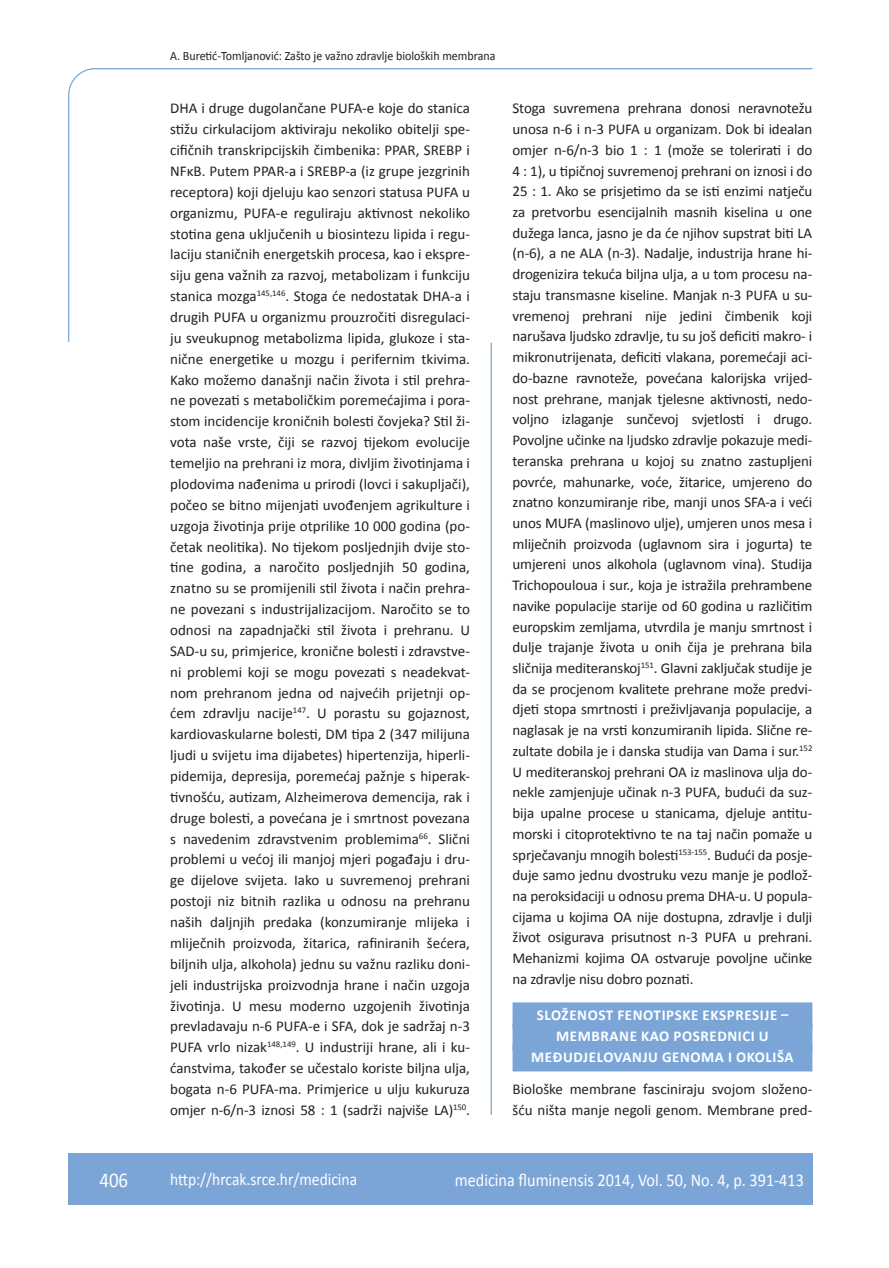
<style>
.page{position:relative;width:889px;height:1268px;background:#fff}
.page>*{position:absolute;margin:0;border:0;box-sizing:border-box;transform-origin:0 0}
.t1{font:21px "Calibri";color:#fff;scale:.9 1}
.t2{font:18px "Calibri";color:#fff;scale:.9 1}
.t3{font:17.25px "Calibri";color:#fff;scale:.9 1}
.t4{font:15px/20.9px "Calibri";letter-spacing:-.01em;color:#231f20;text-align:justify}
.t5{font:700 15px/21px "Calibri";letter-spacing:.04em;color:#fff;text-align:center}
.t6{font:12.75px "Calibri";color:#231f20;scale:.94 1}
</style>
<div class="page">
<svg style="left:68px;top:68px;width:745px;height:274px"></svg>
<hr style="left:490px;top:342px;width:2px;height:772px;background:#7ca5d7">
<div style="left:68px;top:1152px;width:744px;height:51px;background:#7ca5d7"></div>
<div style="left:512px;top:1002px;width:300px;height:27px;background:#7ca5d7"></div>
<div style="left:512px;top:1023px;width:300px;height:27px;background:#7ca5d7"></div>
<div style="left:512px;top:1044px;width:300px;height:27px;background:#7ca5d7"></div>
<p class="t6" style="left:170px;top:47px;width:348px">A. Buretić-Tomljanović: Zašto je važno zdravlje bioloških membrana</p>
<p class="t4" style="left:170px;top:97px;width:301px">DHA i druge dugolančane PUFA-e koje do stanica stižu cirkulacijom aktiviraju nekoliko obitelji spe&shy;cifičnih transkripcijskih čimbenika: PPAR, SREBP i NFκB. Putem PPAR-a i SREBP-a (iz grupe jezgrinih receptora) koji djeluju kao senzori statusa PUFA u organizmu, PUFA-e reguliraju aktivnost nekoliko stotina gena uključenih u biosintezu lipida i regu&shy;laciju staničnih energetskih procesa, kao i ekspre&shy;siju gena važnih za razvoj, metabolizam i funkciju stanica mozga<sup>145,146</sup>. Stoga će nedostatak DHA-a i drugih PUFA u organizmu prouzročiti disregulaci&shy;ju sveukupnog metabolizma lipida, glukoze i sta&shy;nične energetike u mozgu i perifernim tkivima.<br>Kako možemo današnji način života i stil prehra&shy;ne povezati s metaboličkim poremećajima i pora&shy;stom incidencije kroničnih bolesti čovjeka? Stil ži&shy;vota naše vrste, čiji se razvoj tijekom evolucije temeljio na prehrani iz mora, divljim životinjama i plodovima nađenima u prirodi (lovci i sakupljači), počeo se bitno mijenjati uvođenjem agrikulture i uzgoja životinja prije otprilike 10 000 godina (po&shy;četak neolitika). No tijekom posljednjih dvije sto&shy;tine godina, a naročito posljednjih 50 godina, znatno su se promijenili stil života i način prehra&shy;ne povezani s industrijalizacijom. Naročito se to odnosi na zapadnjački stil života i prehranu. U SAD-u su, primjerice, kronične bolesti i zdravstve&shy;ni problemi koji se mogu povezati s neadekvat&shy;nom prehranom jedna od najvećih prijetnji op&shy;ćem zdravlju nacije<sup>147</sup>. U porastu su gojaznost, kardiovaskularne bolesti, DM tipa 2 (347 milijuna ljudi u svijetu ima dijabetes) hipertenzija, hiperli&shy;pidemija, depresija, poremećaj pažnje s hiperak&shy;tivnošću, autizam, Alzheimerova demencija, rak i druge bolesti, a povećana je i smrtnost povezana s navedenim zdravstvenim problemima<sup>66</sup>. Slični problemi u većoj ili manjoj mjeri pogađaju i dru&shy;ge dijelove svijeta. Iako u suvremenoj prehrani postoji niz bitnih razlika u odnosu na prehranu naših daljnjih predaka (konzumiranje mlijeka i mliječnih proizvoda, žitarica, rafiniranih šećera, biljnih ulja, alkohola) jednu su važnu razliku doni&shy;jeli industrijska proizvodnja hrane i način uzgoja životinja. U mesu moderno uzgojenih životinja prevladavaju n-6 PUFA-e i SFA, dok je sadržaj n-3<br>PUFA vrlo nizak<sup>148,149</sup>. U industriji hrane, ali i ku&shy;ćanstvima, također se učestalo koriste biljna ulja, bogata n-6 PUFA-ma. Primjerice u ulju kukuruza omjer n-6/n-3 iznosi 58 : 1 (sadrži najviše LA)<sup>150</sup>.</p>
<p class="t4" style="left:512px;top:97px;width:301px">Stoga suvremena prehrana donosi neravnotežu unosa n-6 i n-3 PUFA u organizam. Dok bi idealan omjer n-6/n-3 bio 1 : 1 (može se tolerirati i do 4 : 1), u tipičnoj suvremenoj prehrani on iznosi i do 25 : 1. Ako se prisjetimo da se isti enzimi natječu za pretvorbu esencijalnih masnih kiselina u one dužega lanca, jasno je da će njihov supstrat biti LA (n-6), a ne ALA (n-3). Nadalje, industrija hrane hi&shy;drogenizira tekuća biljna ulja, a u tom procesu na&shy;staju transmasne kiseline. Manjak n-3 PUFA u su&shy;vremenoj prehrani nije jedini čimbenik koji narušava ljudsko zdravlje, tu su još deficiti makro- i mikronutrijenata, deficiti vlakana, poremećaji aci&shy;do-bazne ravnoteže, povećana kalorijska vrijed&shy;nost prehrane, manjak tjelesne aktivnosti, nedo&shy;voljno izlaganje sunčevoj svjetlosti i drugo.<br>Povoljne učinke na ljudsko zdravlje pokazuje medi&shy;teranska prehrana u kojoj su znatno zastupljeni povrće, mahunarke, voće, žitarice, umjereno do znatno konzumiranje ribe, manji unos SFA-a i veći unos MUFA (maslinovo ulje), umjeren unos mesa i mliječnih proizvoda (uglavnom sira i jogurta) te umjereni unos alkohola (uglavnom vina). Studija Trichopouloua i sur., koja je istražila prehrambene navike populacije starije od 60 godina u različitim europskim zemljama, utvrdila je manju smrtnost i dulje trajanje života u onih čija je prehrana bila sličnija mediteranskoj<sup>151</sup>. Glavni zaključak studije je da se procjenom kvalitete prehrane može predvi&shy;djeti stopa smrtnosti i preživljavanja populacije, a naglasak je na vrsti konzumiranih lipida. Slične re&shy;zultate dobila je i danska studija van Dama i sur.<sup>152<br></sup>U mediteranskoj prehrani OA iz maslinova ulja do&shy;nekle zamjenjuje učinak n-3 PUFA, budući da suz&shy;bija upalne procese u stanicama, djeluje antitu&shy;morski i citoprotektivno te na taj način pomaže u sprječavanju mnogih bolesti<sup>153-155</sup>. Budući da posje&shy;duje samo jednu dvostruku vezu manje je podlož&shy;na peroksidaciji u odnosu prema DHA-u. U popula&shy;cijama u kojima OA nije dostupna, zdravlje i dulji život osigurava prisutnost n-3 PUFA u prehrani.<br>Mehanizmi kojima OA ostvaruje povoljne učinke na zdravlje nisu dobro poznati.</p>
<p class="t5" style="left:531px;top:1003px;width:264px">SLOŽENOST FENOTIPSKE EKSPRESIJE –<br>MEMBRANE KAO POSREDNICI U<br>MEĐUDJELOVANJU GENOMA I OKOLIŠA</p>
<p class="t4" style="left:512px;top:1077px;width:301px">Biološke membrane fasciniraju svojom složeno&shy;šću ništa manje negoli genom. Membrane pred-</p>
<h1 class="t1" style="left:99px;top:1166px;width:33px">406</h1>
<p class="t3" style="left:170px;top:1167px;width:209px">http://hrcak.srce.hr/medicina</p>
<p class="t2" style="left:455px;top:1168px;width:389px">medicina fluminensis 2014, Vol. 50, No. 4, p. 391-413</p>
</div>
